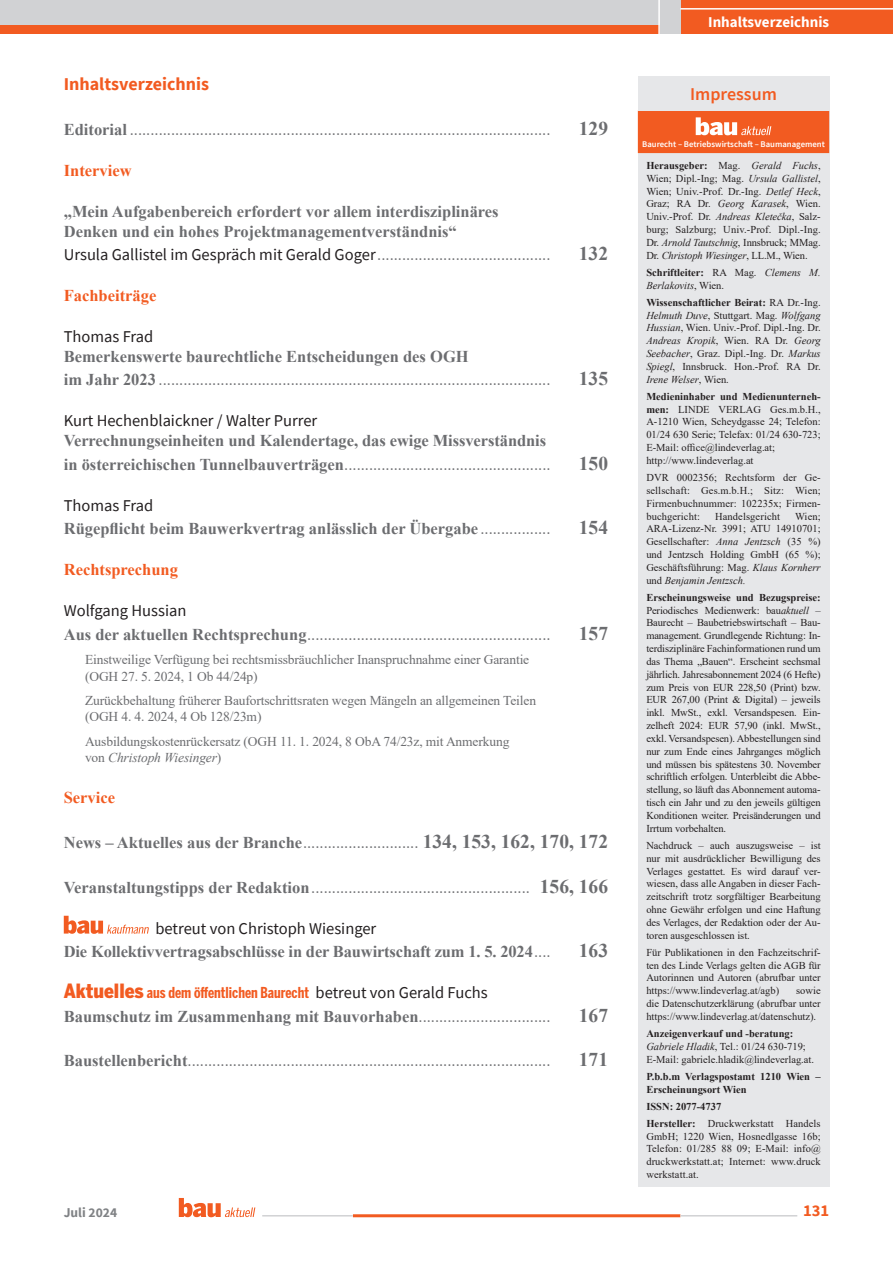
<style>
.page{position:relative;width:893px;height:1263px;background:#fff}
.page>*{position:absolute;margin:0;border:0;box-sizing:border-box;transform-origin:0 0}
.t1{font:700 19.5px "Times New Roman";color:#6c6d70}
.t2{font:700 18px "Source Sans Pro";color:#f25b21}
.t3{font:600 18px "Source Sans Pro";color:#f25b21}
.t4{font:16.5px/23.4px "Times New Roman";color:#6c6d70}
.t5{font:700 16.5px/19.8px "Times New Roman";color:#6c6d70}
.t6{font:16.5px "Source Sans Pro";color:#231f20}
.t7{font:700 16.5px "Times New Roman";color:#f25b21}
.t8{font:700 16.5px "Source Sans Pro";color:#f25b21}
.t9{font:700 15px "Benton Sans Comp";color:#f25b21}
.t10{font:700 15px "Source Sans Pro";color:#fff}
.t11{font:13.5px/16.2px "Times New Roman";letter-spacing:-.01em;color:#6c6d70}
.t12{font:700 13.5px "Source Sans Pro";color:#808285}
.t13{font:10.5px/12.9px "Times New Roman";color:#231f20;text-align:justify}
.t14{font:700 10.5px/12.9px "Times New Roman";color:#231f20}
.t15{font:italic 10.5px/12.9px "Times New Roman";color:#231f20}
.t16{font:600 8.7px "Source Sans Pro";color:#fff}
.s1{font-weight:700}
.s2{font-family:"Source Sans Pro";color:#231f20}
.s3{font-weight:400}
.s4{font-style:italic}
.s5{font-weight:700;font-size:19.5px}
.s6{font-family:"Benton Sans Cond";font-weight:900;font-size:19.5px}
.s7{font-family:"Source Sans Pro";font-weight:400;font-size:16.5px;color:#231f20}
.s8{font-weight:700;font-style:normal}
.s9{font-style:normal}
</style>
<div class="page">
<div style="left:680px;top:0;width:213px;height:34px;background:#f25b21"></div>
<div style="left:0;top:0;width:680px;height:34px;background:#d1d2d4"></div>
<div style="left:0;top:26px;width:659px;height:8px;background:#f25b21"></div>
<hr style="left:658px;top:0;width:2px;height:42px;background:#fff">
<hr style="left:680px;top:8px;width:213px;height:2px;background:#fff">
<hr style="left:353px;top:1214px;width:327px;height:3px;background:#f25b21">
<hr style="left:680px;top:1215px;width:117px;height:1px;background:#d1d2d4">
<hr style="left:262px;top:1215px;width:91px;height:1px;background:#d1d2d4">
<svg style="left:179px;top:1198px;width:76px;height:19px"></svg>
<div style="left:638px;top:153px;width:191px;height:1033px;background:#e6e7e9"></div>
<div style="left:639px;top:111px;width:189px;height:41px;background:#f25b21"></div>
<div style="left:638px;top:111px;width:191px;height:42px;border:2px solid #f25b21"></div>
<svg style="left:696px;top:117px;width:75px;height:18px"></svg>
<div style="left:638px;top:77px;width:191px;height:34px;background:#e6e7e9"></div>
<svg style="left:64px;top:916px;width:85px;height:18px"></svg>
<h2 class="t2" style="left:64px;top:72px;width:147px">Inhaltsverzeichnis</h2>
<h3 class="t4" style="left:64px;top:117px;width:488px"><span class="s1">Editorial</span> ......................................................................................................</h3>
<h1 class="t1" style="left:579px;top:114px;width:31px">129</h1>
<h3 class="t7" style="left:64px;top:158px;width:69px">Interview</h3>
<h3 class="t5" style="left:64px;top:201px;width:436px">„Mein Aufgabenbereich erfordert vor allem interdisziplinäres<br>Denken und ein hohes Projektmanagementverständnis“</h3>
<h3 class="t4" style="left:64px;top:242px;width:488px"><span class="s2">Ursula Gallistel im Gespräch mit Gerald Goger</span>..........................................</h3>
<h1 class="t1" style="left:579px;top:239px;width:31px">132</h1>
<h3 class="t7" style="left:64px;top:284px;width:94px">Fachbeiträge</h3>
<h3 class="t6" style="left:64px;top:326px;width:91px">Thomas Frad</h3>
<h3 class="t4" style="left:64px;top:344px;width:488px"><span class="s1">Bemerkenswerte baurechtliche Entscheidungen des OGH<br>im Jahr 2023</span> ...............................................................................................</h3>
<h1 class="t1" style="left:579px;top:365px;width:31px">135</h1>
<h3 class="t6" style="left:64px;top:410px;width:255px">Kurt Hechenblaickner / Walter Purrer</h3>
<h3 class="t5" style="left:64px;top:428px;width:488px;line-height:23.4px">Verrechnungseinheiten und Kalendertage, das ewige Missverständnis in österreichischen Tunnelbauverträgen<span class="s3">..................................................</span></h3>
<h1 class="t1" style="left:579px;top:449px;width:31px">150</h1>
<h3 class="t6" style="left:64px;top:495px;width:91px">Thomas Frad</h3>
<h3 class="t5" style="left:64px;top:518px;width:488px">Rügepflicht beim Bauwerkvertrag anlässlich der Übergabe <span class="s3">.................</span></h3>
<h1 class="t1" style="left:579px;top:513px;width:31px">154</h1>
<h3 class="t7" style="left:64px;top:558px;width:116px">Rechtsprechung</h3>
<h3 class="t6" style="left:64px;top:600px;width:124px">Wolfgang Hussian</h3>
<h3 class="t4" style="left:64px;top:622px;width:488px"><span class="s1">Aus der aktuellen Rechtsprechung</span>...........................................................</h3>
<h1 class="t1" style="left:579px;top:619px;width:31px">157</h1>
<p class="t11" style="left:85px;top:651px;width:446px">Einstweilige Verfügung bei rechtsmissbräuchlicher Inanspruchnahme einer Garantie (OGH 27. 5. 2024, 1 Ob 44/24p)</p>
<p class="t11" style="left:85px;top:692px;width:453px">Zurückbehaltung früherer Baufortschrittsraten wegen Mängeln an allgemeinen Teilen (OGH 4. 4. 2024, 4 Ob 128/23m)</p>
<p class="t11" style="left:85px;top:733px;width:426px">Ausbildungskostenrückersatz (OGH 11. 1. 2024, 8 ObA 74/23z, mit Anmerkung von <span class="s4">Christoph Wiesinger</span>)</p>
<h3 class="t7" style="left:64px;top:786px;width:53px">Service</h3>
<h3 class="t4" style="left:64px;top:830px;width:546px"><span class="s1">News – Aktuelles aus der Branche</span>............................ <span class="s5">134, 153, 162, 170, 172</span></h3>
<h3 class="t4" style="left:64px;top:875px;width:546px"><span class="s1">Veranstaltungstipps der Redaktion</span>..................................................... <span class="s5">156, 166</span></h3>
<h3 class="t6" style="left:155px;top:918px;width:222px">betreut von Christoph Wiesinger</h3>
<h3 class="t5" style="left:64px;top:941px;width:488px">Die Kollektivvertragsabschlüsse in der Bauwirtschaft zum 1. 5. 2024<span class="s3">....</span></h3>
<h1 class="t1" style="left:579px;top:937px;width:31px">163</h1>
<h3 class="t9" style="left:64px;top:984px;width:425px"><span class="s6">Aktuelles</span> aus dem öffentlichen Baurecht <span class="s7">betreut von Gerald Fuchs</span></h3>
<h3 class="t5" style="left:64px;top:1006px;width:488px">Baumschutz im Zusammenhang mit Bauvorhaben<span class="s3">................................</span></h3>
<h1 class="t1" style="left:579px;top:1001px;width:31px">167</h1>
<h3 class="t4" style="left:64px;top:1048px;width:488px"><span class="s1">Baustellenbericht</span>........................................................................................</h3>
<h1 class="t1" style="left:579px;top:1046px;width:31px">171</h1>
<h3 class="t10" style="left:708px;top:12px;width:123px">Inhaltsverzeichnis</h3>
<h2 class="t3" style="left:690px;top:82px;width:88px">Impressum</h2>
<p class="t16" style="left:642px;top:139px;width:184px">Baurecht – Betriebswirtschaft – Baumanagement</p>
<p class="t13" style="left:646px;top:159px;width:176px"><span class="s1">Herausgeber:</span> Mag. <span class="s4">Gerald Fuchs</span>, Wien; Dipl.-Ing; Mag. <span class="s4">Ursula Gallistel</span>, Wien; Univ.-Prof. Dr.-Ing. <span class="s4">Detlef Heck</span>, Graz; RA Dr. <span class="s4">Georg Karasek</span>, Wien.<br>Univ.-Prof. Dr. <span class="s4">Andreas Kletečka</span>, Salz&shy;burg; Salzburg; Univ.-Prof. Dipl.-Ing.<br>Dr. <span class="s4">Arnold Tautschnig</span>, Innsbruck; MMag.<br>Dr. <span class="s4">Christoph Wiesinger</span>, LL.M., Wien.</p>
<p class="t15" style="left:646px;top:266px;width:176px"><span class="s8">Schriftleiter:</span> <span class="s9">RA Mag.</span> Clemens M.<br>Berlakovits<span class="s9">, Wien.</span></p>
<p class="t13" style="left:646px;top:295px;width:176px"><span class="s1">Wissenschaftlicher Beirat:</span> RA Dr.-Ing.<br><span class="s4">Helmuth Duve</span>, Stuttgart. Mag. <span class="s4">Wolfgang Hussian</span>, Wien. Univ.-Prof. Dipl.-Ing. Dr.<br><span class="s4">Andreas Kropik</span>, Wien. RA Dr. <span class="s4">Georg Seebacher</span>, Graz. Dipl.-Ing. Dr. <span class="s4">Markus Spiegl</span>, Innsbruck. Hon.-Prof. RA Dr.<br><span class="s4">Irene Welser</span>, Wien.</p>
<p class="t13" style="left:646px;top:389px;width:176px;text-align:left"><span class="s1">Medieninhaber und Medienunterneh&shy;men:</span> LINDE VERLAG Ges.m.b.H., A-1210 Wien, Scheydgasse 24; Telefon:<br>01/24 630 Serie; Telefax: 01/24 630-723; E-Mail: office@lindeverlag.at; http://www.lindeverlag.at</p>
<p class="t13" style="left:646px;top:471px;width:176px">DVR 0002356; Rechtsform der Ge&shy;sellschaft: Ges.m.b.H.; Sitz: Wien; Firmenbuchnummer: 102235x; Firmen&shy;buchgericht:</p>
<p class="t13" style="left:646px;top:509px;width:176px;text-indent:149px">Wien; ARA-Lizenz-Nr. 3991; ATU 14910701; Gesellschafter: <span class="s4">Anna Jentzsch</span> (35 %) und Jentzsch Holding GmbH (65 %); Geschäftsführung: Mag. <span class="s4">Klaus Kornherr </span>und <span class="s4">Benjamin Jentzsch.</span></p>
<p class="t13" style="left:646px;top:590px;width:176px"><span class="s1">Erscheinungsweise und Bezugspreise:<br></span>Periodisches Medienwerk: bau<span class="s4">aktuell</span> – Baurecht – Baubetriebswirtschaft – Bau&shy;management. Grundlegende Richtung: In&shy;terdisziplinäre Fachinformationen rund um das Thema „Bauen“. Erscheint sechsmal jährlich. Jahresabonnement 2024 (6 Hefte) zum Preis von EUR 228,50 (Print) bzw.<br>EUR 267,00 (Print &amp; Digital) – jeweils inkl. MwSt., exkl. Versandspesen. Ein&shy;zelheft 2024: EUR 57,90 (inkl. MwSt., exkl. Versandspesen). Abbestellungen sind nur zum Ende eines Jahrganges möglich und müssen bis spätestens 30. November schriftlich erfolgen. Unterbleibt die Abbe&shy;stellung, so läuft das Abonnement automa&shy;tisch ein Jahr und zu den jeweils gültigen Konditionen weiter. Preisänderungen und Irrtum vorbehalten.</p>
<p class="t13" style="left:646px;top:838px;width:176px">Nachdruck – auch auszugsweise – ist nur mit ausdrücklicher Bewilligung des Verlages gestattet. Es wird darauf ver&shy;wiesen, dass alle Angaben in dieser Fach&shy;zeitschrift trotz sorgfältiger Bearbeitung ohne Gewähr erfolgen und eine Haftung des Verlages, der Redaktion oder der Au&shy;toren ausgeschlossen ist.</p>
<p class="t13" style="left:646px;top:945px;width:176px">Für Publikationen in den Fachzeitschrif&shy;ten des Linde Verlags gelten die AGB für Autorinnen und Autoren (abrufbar unter https://www.lindeverlag.at/agb)</p>
<p class="t13" style="left:715px;top:509px;width:66px">Handelsgericht</p>
<p class="t13" style="left:646px;top:984px;width:176px;text-indent:150px">sowie die Datenschutzerklärung (abrufbar unter https://www.lindeverlag.at/datenschutz).</p>
<p class="t13" style="left:646px;top:1027px;width:169px;text-align:left"><span class="s1">Anzeigenverkauf und -beratung:<br></span><span class="s4">Gabriele Hladik</span>, Tel.: 01/24 630-719;<br>E-Mail: gabriele.hladik@lindeverlag.at.</p>
<p class="t14" style="left:646px;top:1069px;width:176px">P.b.b.m Verlagspostamt 1210 Wien –<br>Erscheinungsort Wien</p>
<p class="t14" style="left:646px;top:1097px;width:176px;line-height:17.1px">ISSN: 2077-4737<br>Hersteller: <span class="s3">Druckwerkstatt Handels</span></p>
<p class="t13" style="left:646px;top:1129px;width:176px">GmbH; 1220 Wien, Hosnedlgasse 16b; Telefon: 01/285 88 09; E-Mail: info@ druckwerkstatt.at; Internet: www.druck werkstatt.at.</p>
<p class="t12" style="left:64px;top:1204px;width:55px">Juli 2024</p>
<h3 class="t8" style="left:803px;top:1199px;width:28px">131</h3>
</div>
